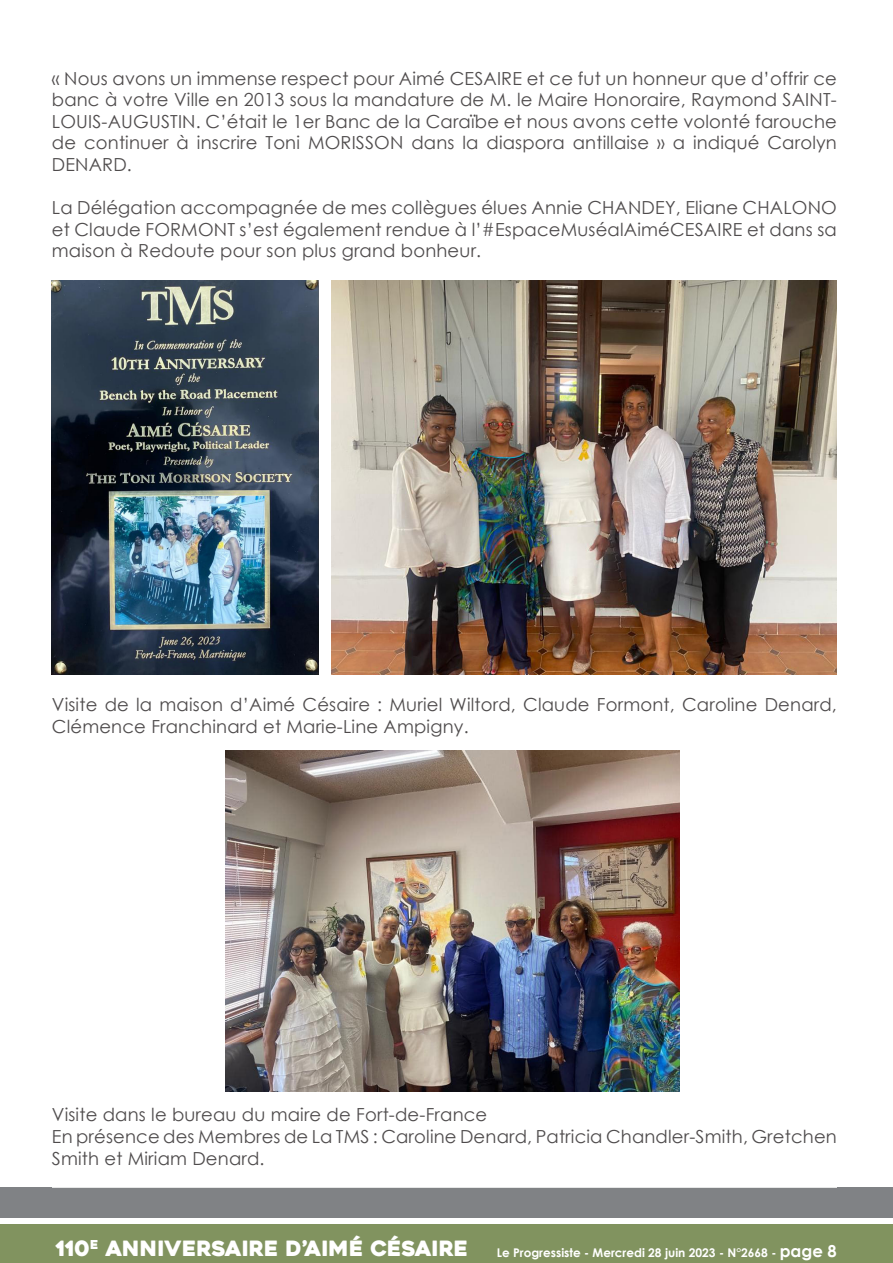
<style>
.page{position:relative;width:893px;height:1263px;background:#fff}
.page>*{position:absolute;margin:0;border:0;box-sizing:border-box;transform-origin:0 0}
.t1{font:21px "Heavitas";color:#fff}
.t2{font:18px/21.6px "Century Gothic";letter-spacing:.01em;color:#231f20;text-align:justify}
.t3{font:700 12px "Century Gothic";color:#fff}
.s1{font-size:16.5px}
</style>
<div class="page">
<div style="left:0;top:1187px;width:893px;height:31px;background:#808285"></div>
<div style="left:0;top:1225px;width:893px;height:38px;background:#81935f"></div>
<img style="left:52px;top:281px;width:267px;height:393px">
<img style="left:332px;top:281px;width:505px;height:393px">
<img style="left:225px;top:750px;width:454px;height:341px">
<p class="t2" style="left:52px;top:67px;width:787px">« Nous avons un immense respect pour Aimé CESAIRE et ce fut un honneur que d’offrir ce banc à votre Ville en 2013 sous la mandature de M. le Maire Honoraire, Raymond SAINT-LOUIS-AUGUSTIN. C’était le 1er Banc de la Caraïbe et nous avons cette volonté farouche de continuer à inscrire Toni MORISSON dans la diaspora antillaise » a indiqué Carolyn DENARD.</p>
<p class="t2" style="left:52px;top:197px;width:786px">La Délégation accompagnée de mes collègues élues Annie CHANDEY, Eliane CHALONO et Claude FORMONT s’est également rendue à l’#EspaceMuséalAiméCESAIRE et dans sa maison à Redoute pour son plus grand bonheur.</p>
<p class="t2" style="left:52px;top:693px;width:786px">Visite de la maison d’Aimé Césaire : Muriel Wiltord, Claude Formont, Caroline Denard,<br>Clémence Franchinard et Marie-Line Ampigny.</p>
<p class="t2" style="left:52px;top:1104px;width:786px;text-align:left">Visite dans le bureau du maire de Fort-de-France<br>En présence des Membres de La TMS : Caroline Denard, Patricia Chandler-Smith, Gretchen<br>Smith et Miriam Denard.</p>
<p class="t1" style="left:56px;top:1235px;width:414px">110<sup>E</sup> ANNIVERSAIRE D’AIMÉ CÉSAIRE</p>
<p class="t3" style="left:497px;top:1244px;width:342px">Le Progressiste - Mercredi 28 juin 2023 - N°2668 - <span class="s1">page 8</span></p>
</div>
